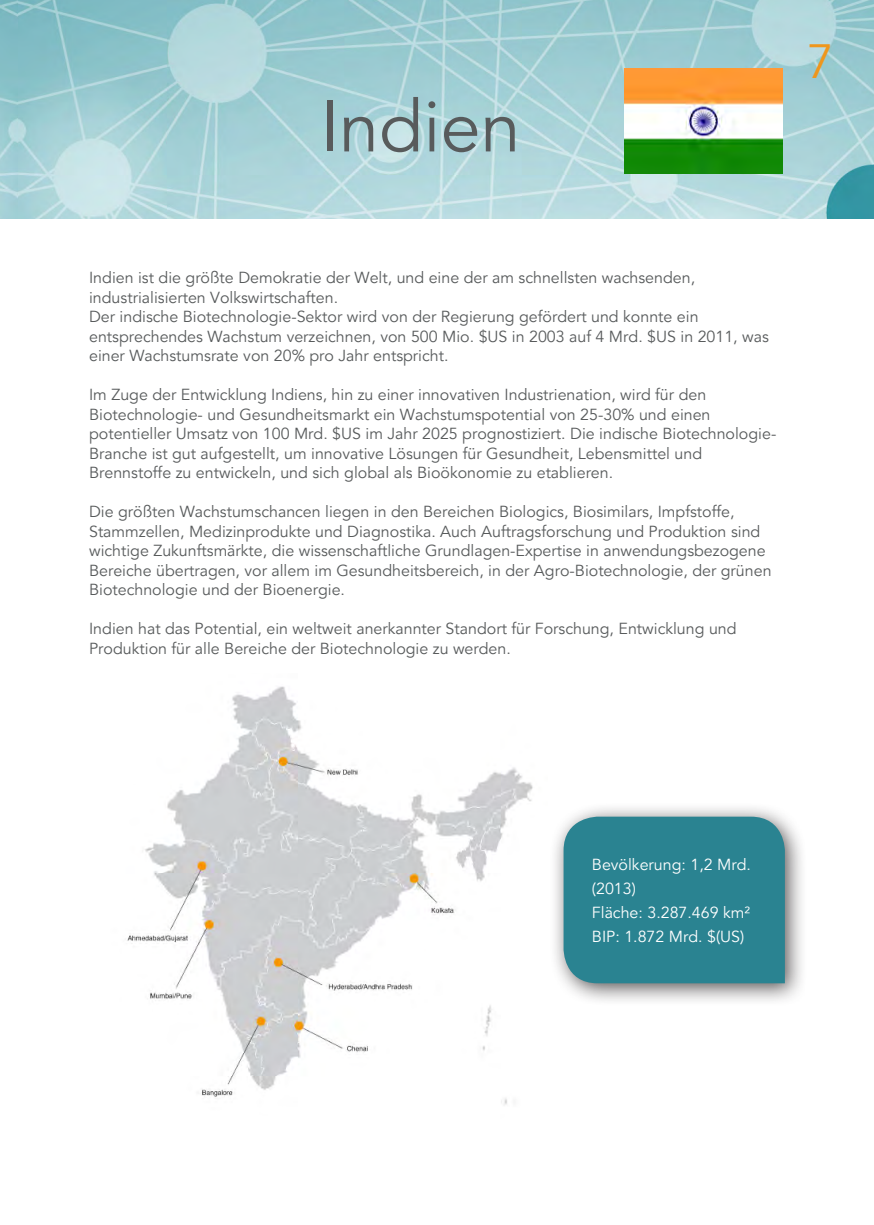
<style>
.page{position:relative;width:874px;height:1225px;background:#fff}
.page>*{position:absolute;margin:0;border:0;box-sizing:border-box;transform-origin:0 0}
.t1{font:72px "Avenir";color:#585b5c}
.t2{font:48px "Avenir";color:#ef961c}
.t3{font:16px/19.6px "Avenir";color:#585b5c}
.t4{font:16px/24px "Avenir";color:#fff}
</style>
<div class="page">
<img style="left:17px;top:0;width:856px;height:218px">
<img style="left:0;top:0;width:17px;height:218px">
<img style="left:624px;top:68px;width:157px;height:105px">
<div style="left:548px;top:801px;width:259px;height:205px;background:#231f20;opacity:.75"></div>
<div style="left:563px;top:816px;width:221px;height:167px;background:#2a8391"></div>
<img style="left:127px;top:686px;width:406px;height:419px">
<p class="t1" style="left:320px;top:85px;width:202px">Indien</p>
<h2 class="t2" style="left:806px;top:34px;width:28px">7</h2>
<p class="t3" style="left:89px;top:268px;width:607px">Indien ist die größte Demokratie der Welt, und eine der am schnellsten wachsenden, industrialisierten Volkswirtschaften.</p>
<p class="t3" style="left:89px;top:307px;width:681px">Der indische Biotechnologie-Sektor wird von der Regierung gefördert und konnte ein entsprechendes Wachstum verzeichnen, von 500 Mio. $US in 2003 auf 4 Mrd. $US in 2011, was einer Wachstumsrate von 20% pro Jahr entspricht.</p>
<p class="t3" style="left:89px;top:385px;width:688px">Im Zuge der Entwicklung Indiens, hin zu einer innovativen Industrienation, wird für den Biotechnologie- und Gesundheitsmarkt ein Wachstumspotential von 25-30% und einen potentieller Umsatz von 100 Mrd. $US im Jahr 2025 prognostiziert. Die indische Biotechnologie-Branche ist gut aufgestellt, um innovative Lösungen für Gesundheit, Lebensmittel und Brennstoffe zu entwickeln, und sich global als Bioökonomie zu etablieren.</p>
<p class="t3" style="left:89px;top:502px;width:683px">Die größten Wachstumschancen liegen in den Bereichen Biologics, Biosimilars, Impfstoffe, Stammzellen, Medizinprodukte und Diagnostika. Auch Auftragsforschung und Produktion sind wichtige Zukunftsmärkte, die wissenschaftliche Grundlagen-Expertise in anwendungsbezogene Bereiche übertragen, vor allem im Gesundheitsbereich, in der Agro-Biotechnologie, der grünen Biotechnologie und der Bioenergie.</p>
<p class="t3" style="left:89px;top:619px;width:648px">Indien hat das Potential, ein weltweit anerkannter Standort für Forschung, Entwicklung und<br>Produktion für alle Bereiche der Biotechnologie zu werden.</p>
<p class="t4" style="left:591px;top:853px;width:160px">Bevölkerung: 1,2 Mrd. (2013)</p>
<p class="t4" style="left:591px;top:901px;width:160px">Fläche: 3.287.469 km²</p>
<p class="t4" style="left:591px;top:925px;width:154px">BIP: 1.872 Mrd. $(US)</p>
</div>
